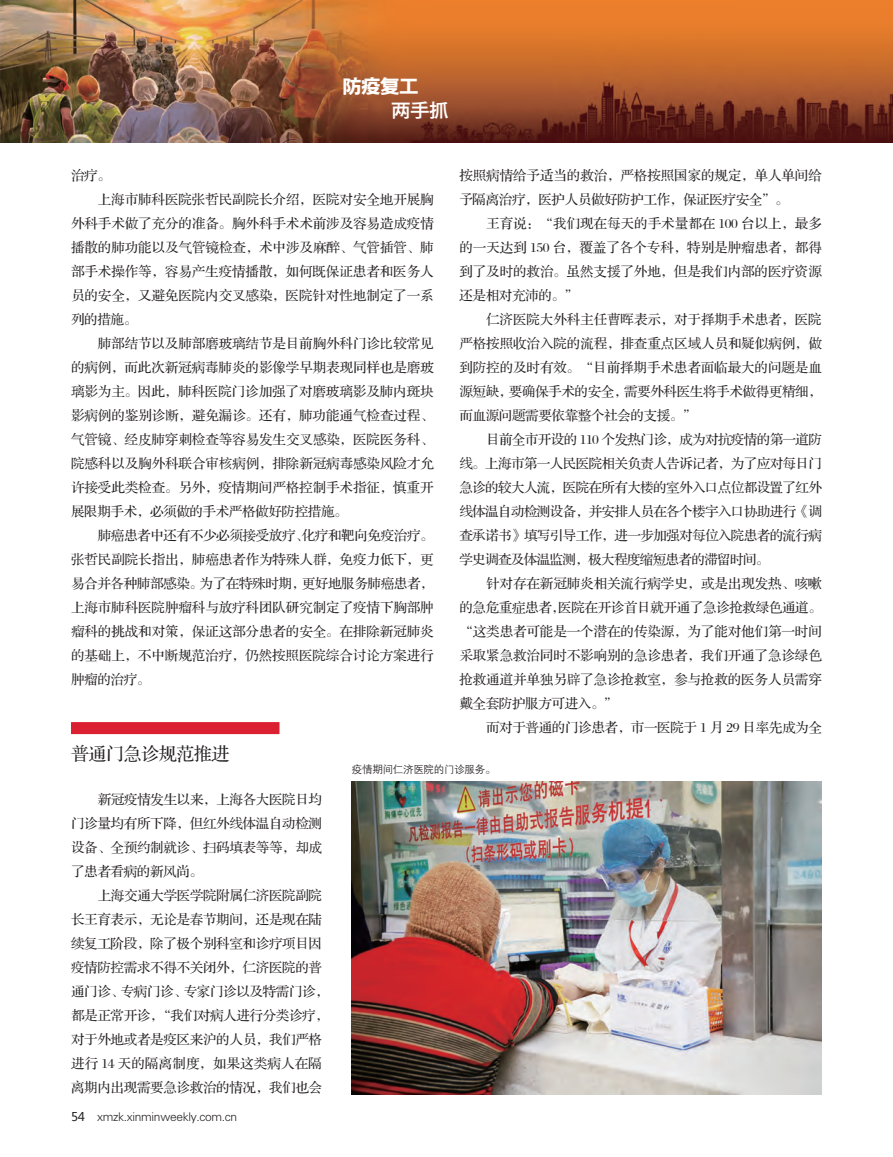
<style>
.page{position:relative;width:893px;height:1157px;background:#fff}
.page>*{position:absolute;margin:0;border:0;box-sizing:border-box;transform-origin:0 0}
.t1{font:19.5px "FZYDCHK GBK1 0";color:#fff}
.t2{font:19.5px "FZYDZHJW GB1 0";color:#fff}
.t3{font:18px "FZS3 K GBK1 0";letter-spacing:-.025em;color:#231f20}
.t4{font:13.5px "FZS3 JW GB1 0";letter-spacing:-.005em;color:#231f20}
.t5{font:13.5px "FZS3 JW GB1 0";letter-spacing:-.025em;color:#231f20}
.t6{font:13.5px "FZS3 JW GB1 0";letter-spacing:-.04em;color:#231f20}
.t7{font:13.5px "FZS3 JW GB1 0";letter-spacing:-.045em;color:#231f20}
.t8{font:13.5px "FZS3 JW GB1 0";letter-spacing:.015em;color:#231f20}
.t9{font:12px "FZXH1 JW GB1 0";letter-spacing:-.025em;color:#231f20}
.t10{font:10.5px "FZZDXJW GB1 0";letter-spacing:-.025em;color:#231f20}
.s1{font-family:"Microsoft Ya Hei"}
</style>
<div class="page">
<img style="left:0;top:0;width:893px;height:143px">
<div style="left:71px;top:722px;width:208px;height:12px;background:#da2031"></div>
<img style="left:352px;top:781px;width:470px;height:313px">
<h1 class="t1" style="left:342px;top:75px;width:78px">防疫复工</h1>
<h1 class="t2" style="left:391px;top:99px;width:59px">两手抓</h1>
<p class="t4" style="left:459px;top:168px;width:364px">按照病情给予适当的救治，严格按照国家的规定，单人单间给</p>
<p class="t5" style="left:459px;top:192px;width:331px">予隔离治疗，医护人员做好防护工作，保证医疗安全”。</p>
<p class="t4" style="left:486px;top:216px;width:337px">王育说：“我们现在每天的手术量都在 100 台以上，最多</p>
<p class="t4" style="left:459px;top:240px;width:364px">的一天达到 150 台，覆盖了各个专科，特别是肿瘤患者，都得</p>
<p class="t4" style="left:459px;top:264px;width:364px">到了及时的救治。虽然支援了外地，但是我们内部的医疗资源</p>
<p class="t5" style="left:459px;top:288px;width:120px">还是相对充沛的。”</p>
<p class="t4" style="left:486px;top:312px;width:337px">仁济医院大外科主任曹晖表示，对于择期手术患者，医院</p>
<p class="t4" style="left:459px;top:336px;width:364px">严格按照收治入院的流程，排查重点区域人员和疑似病例，做</p>
<p class="t4" style="left:459px;top:360px;width:364px">到防控的及时有效。“目前择期手术患者面临最大的问题是血</p>
<p class="t5" style="left:459px;top:384px;width:364px">源短缺，要确保手术的安全，需要外科医生将手术做得更精细，</p>
<p class="t5" style="left:459px;top:408px;width:239px">而血源问题需要依靠整个社会的支援。”</p>
<p class="t7" style="left:486px;top:432px;width:337px">目前全市开设的 110 个发热门诊，成为对抗疫情的第一道防</p>
<p class="t6" style="left:459px;top:456px;width:364px">线。上海市第一人民医院相关负责人告诉记者，为了应对每日门</p>
<p class="t6" style="left:459px;top:480px;width:364px">急诊的较大人流，医院在所有大楼的室外入口点位都设置了红外</p>
<p class="t6" style="left:459px;top:504px;width:364px">线体温自动检测设备，并安排人员在各个楼宇入口协助进行《调</p>
<p class="t6" style="left:459px;top:528px;width:364px">查承诺书》填写引导工作，进一步加强对每位入院患者的流行病</p>
<p class="t7" style="left:459px;top:552px;width:312px">学史调查及体温监测，极大程度缩短患者的滞留时间。</p>
<p class="t4" style="left:486px;top:576px;width:337px">针对存在新冠肺炎相关流行病学史，或是出现发热、咳嗽</p>
<p class="t5" style="left:459px;top:600px;width:364px">的急危重症患者，医院在开诊首日就开通了急诊抢救绿色通道。</p>
<p class="t4" style="left:459px;top:624px;width:364px">“这类患者可能是一个潜在的传染源，为了能对他们第一时间</p>
<p class="t4" style="left:459px;top:648px;width:364px">采取紧急救治同时不影响别的急诊患者，我们开通了急诊绿色</p>
<p class="t4" style="left:459px;top:672px;width:364px">抢救通道并单独另辟了急诊抢救室，参与抢救的医务人员需穿</p>
<p class="t5" style="left:459px;top:696px;width:160px">戴全套防护服方可进入。”</p>
<p class="t5" style="left:486px;top:720px;width:337px">而对于普通的门诊患者，市一医院于 1 月 29 日率先成为全</p>
<p class="t10" style="left:352px;top:764px;width:145px">疫情期间仁济医院的门诊服务。</p>
<p class="t4" style="left:71px;top:168px;width:41px">治疗。</p>
<p class="t4" style="left:98px;top:192px;width:337px">上海市肺科医院张哲民副院长介绍，医院对安全地开展胸</p>
<p class="t4" style="left:71px;top:216px;width:364px">外科手术做了充分的准备。胸外科手术术前涉及容易造成疫情</p>
<p class="t4" style="left:71px;top:240px;width:364px">播散的肺功能以及气管镜检查，术中涉及麻醉、气管插管、肺</p>
<p class="t4" style="left:71px;top:264px;width:364px">部手术操作等，容易产生疫情播散，如何既保证患者和医务人</p>
<p class="t4" style="left:71px;top:288px;width:364px">员的安全，又避免医院内交叉感染，医院针对性地制定了一系</p>
<p class="t4" style="left:71px;top:312px;width:68px">列的措施。</p>
<p class="t4" style="left:98px;top:336px;width:337px">肺部结节以及肺部磨玻璃结节是目前胸外科门诊比较常见</p>
<p class="t4" style="left:71px;top:360px;width:364px">的病例，而此次新冠病毒肺炎的影像学早期表现同样也是磨玻</p>
<p class="t4" style="left:71px;top:384px;width:364px">璃影为主。因此，肺科医院门诊加强了对磨玻璃影及肺内斑块</p>
<p class="t4" style="left:71px;top:408px;width:364px">影病例的鉴别诊断，避免漏诊。还有，肺功能通气检查过程、</p>
<p class="t4" style="left:71px;top:432px;width:364px">气管镜、经皮肺穿刺检查等容易发生交叉感染，医院医务科、</p>
<p class="t4" style="left:71px;top:456px;width:364px">院感科以及胸外科联合审核病例，排除新冠病毒感染风险才允</p>
<p class="t4" style="left:71px;top:480px;width:364px">许接受此类检查。另外，疫情期间严格控制手术指征，慎重开</p>
<p class="t5" style="left:71px;top:504px;width:278px">展限期手术，必须做的手术严格做好防控措施。</p>
<p class="t5" style="left:98px;top:528px;width:337px">肺癌患者中还有不少必须接受放疗、化疗和靶向免疫治疗。</p>
<p class="t4" style="left:71px;top:552px;width:364px">张哲民副院长指出，肺癌患者作为特殊人群，免疫力低下，更</p>
<p class="t5" style="left:71px;top:576px;width:364px">易合并各种肺部感染。为了在特殊时期，更好地服务肺癌患者，</p>
<p class="t4" style="left:71px;top:600px;width:364px">上海市肺科医院肿瘤科与放疗科团队研究制定了疫情下胸部肿</p>
<p class="t4" style="left:71px;top:624px;width:364px">瘤科的挑战和对策，保证这部分患者的安全。在排除新冠肺炎</p>
<p class="t4" style="left:71px;top:648px;width:364px">的基础上，不中断规范治疗，仍然按照医院综合讨论方案进行</p>
<p class="t4" style="left:71px;top:672px;width:81px">肿瘤的治疗。</p>
<p class="t3" style="left:71px;top:744px;width:160px">普通门急诊规范推进</p>
<p class="t5" style="left:98px;top:792px;width:226px">新冠疫情发生以来，上海各大医院日均</p>
<p class="t4" style="left:71px;top:816px;width:253px">门诊量均有所下降，但红外线体温自动检测</p>
<p class="t4" style="left:71px;top:840px;width:253px">设备、全预约制就诊、扫码填表等等，却成</p>
<p class="t5" style="left:71px;top:864px;width:133px">了患者看病的新风尚。</p>
<p class="t5" style="left:98px;top:888px;width:226px">上海交通大学医学院附属仁济医院副院</p>
<p class="t4" style="left:71px;top:912px;width:253px">长王育表示，无论是春节期间，还是现在陆</p>
<p class="t4" style="left:71px;top:936px;width:253px">续复工阶段，除了极个别科室和诊疗项目因</p>
<p class="t4" style="left:71px;top:960px;width:253px">疫情防控需求不得不关闭外，仁济医院的普</p>
<p class="t5" style="left:71px;top:984px;width:259px">通门诊、专病门诊、专家门诊以及特需门诊，</p>
<p class="t5" style="left:71px;top:1008px;width:259px">都是正常开诊，“我们对病人进行分类诊疗，</p>
<p class="t4" style="left:71px;top:1032px;width:253px">对于外地或者是疫区来沪的人员，我们严格</p>
<p class="t8" style="left:71px;top:1056px;width:253px">进行 14 天的隔离制度，如果这类病人在隔</p>
<p class="t4" style="left:71px;top:1080px;width:253px">离期内出现需要急诊救治的情况，我们也会</p>
<p class="t9" style="left:71px;top:1109px;width:168px"><span class="s1">54</span> xmzk.xinminweekly.com.cn</p>
</div>
